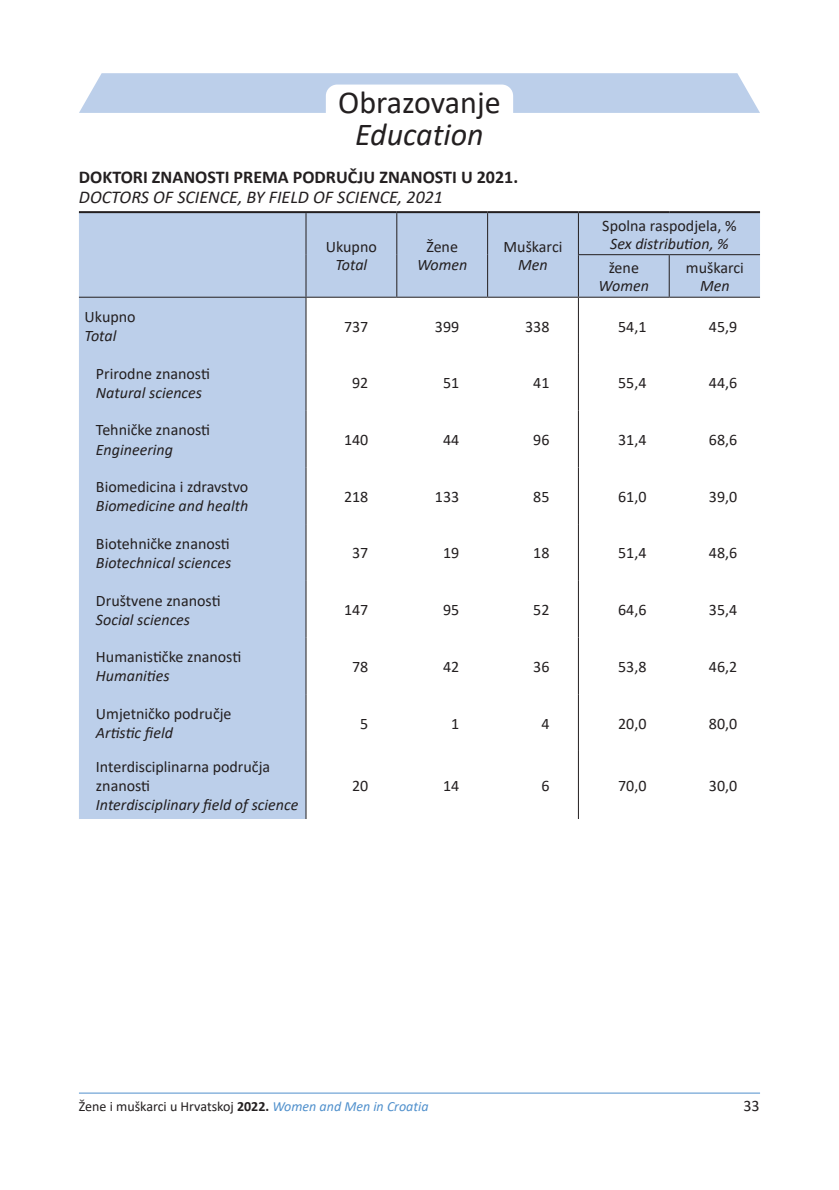
<style>
.page{position:relative;width:839px;height:1190px;background:#fff}
.page>*{position:absolute;margin:0;border:0;box-sizing:border-box;transform-origin:0 0}
.t1{font:32px "Calibri";color:#231f20}
.t2{font:italic 32px "Calibri";color:#231f20}
.t3{font:700 18px/20px "Calibri";color:#231f20}
.t4{font:16px/19.2px "Calibri";color:#231f20}
.t5{font:italic 16px "Calibri";color:#231f20}
.t6{font:14px "Calibri";color:#231f20}
.s1{font-weight:400;font-style:italic}
.s2{font-weight:700}
.s3{font-style:italic;color:#5090cc}
</style>
<div class="page">
<svg style="left:79px;top:73px;width:680px;height:40px"></svg>
<div style="left:325px;top:85px;width:188px;height:39px;background:#fff;border-radius:11px"></div>
<hr style="left:79px;top:1092px;width:680px;height:1px;background:#5090cc">
<div style="left:79px;top:213px;width:226px;height:606px;background:#bccfea"></div>
<div style="left:306px;top:213px;width:453px;height:84px;background:#bccfea"></div>
<hr style="left:79px;top:211px;width:227px;height:2px;background:#231f20">
<hr style="left:306px;top:211px;width:90px;height:2px;background:#231f20">
<hr style="left:396px;top:211px;width:91px;height:2px;background:#231f20">
<hr style="left:487px;top:211px;width:91px;height:2px;background:#231f20">
<hr style="left:578px;top:211px;width:90px;height:2px;background:#231f20">
<hr style="left:668px;top:211px;width:91px;height:2px;background:#231f20">
<hr style="left:305px;top:213px;width:1px;height:42px;background:#231f20">
<hr style="left:396px;top:213px;width:1px;height:42px;background:#231f20">
<hr style="left:487px;top:213px;width:1px;height:42px;background:#231f20">
<hr style="left:577px;top:213px;width:1px;height:41px;background:#231f20">
<hr style="left:305px;top:255px;width:1px;height:42px;background:#231f20">
<hr style="left:396px;top:255px;width:1px;height:42px;background:#231f20">
<hr style="left:487px;top:255px;width:1px;height:42px;background:#231f20">
<hr style="left:577px;top:255px;width:1px;height:42px;background:#231f20">
<hr style="left:668px;top:255px;width:1px;height:42px;background:#231f20">
<hr style="left:305px;top:298px;width:1px;height:56px;background:#231f20">
<hr style="left:577px;top:298px;width:1px;height:56px;background:#231f20">
<hr style="left:577px;top:254px;width:91px;height:1px;background:#231f20">
<hr style="left:668px;top:254px;width:91px;height:1px;background:#231f20">
<hr style="left:305px;top:354px;width:1px;height:56px;background:#231f20">
<hr style="left:577px;top:354px;width:1px;height:56px;background:#231f20">
<hr style="left:305px;top:410px;width:1px;height:57px;background:#231f20">
<hr style="left:577px;top:410px;width:1px;height:57px;background:#231f20">
<hr style="left:305px;top:467px;width:1px;height:57px;background:#231f20">
<hr style="left:577px;top:467px;width:1px;height:57px;background:#231f20">
<hr style="left:305px;top:524px;width:1px;height:57px;background:#231f20">
<hr style="left:577px;top:524px;width:1px;height:57px;background:#231f20">
<hr style="left:305px;top:581px;width:1px;height:56px;background:#231f20">
<hr style="left:577px;top:581px;width:1px;height:56px;background:#231f20">
<hr style="left:305px;top:637px;width:1px;height:57px;background:#231f20">
<hr style="left:577px;top:637px;width:1px;height:57px;background:#231f20">
<hr style="left:305px;top:694px;width:1px;height:57px;background:#231f20">
<hr style="left:577px;top:694px;width:1px;height:57px;background:#231f20">
<hr style="left:305px;top:751px;width:1px;height:68px;background:#231f20">
<hr style="left:577px;top:751px;width:1px;height:68px;background:#231f20">
<hr style="left:79px;top:297px;width:227px;height:1px;background:#231f20">
<hr style="left:306px;top:297px;width:90px;height:1px;background:#231f20">
<hr style="left:396px;top:297px;width:91px;height:1px;background:#231f20">
<hr style="left:487px;top:297px;width:91px;height:1px;background:#231f20">
<hr style="left:578px;top:297px;width:90px;height:1px;background:#231f20">
<hr style="left:668px;top:297px;width:91px;height:1px;background:#231f20">
<h1 class="t1" style="left:338px;top:80px;width:164px">Obrazovanje</h1>
<h1 class="t2" style="left:355px;top:112px;width:130px">Education</h1>
<p class="t3" style="left:79px;top:167px;width:440px">DOKTORI ZNANOSTI PREMA PODRUČJU ZNANOSTI U 2021.<br><span class="s1">DOCTORS OF SCIENCE, BY FIELD OF SCIENCE, 2021</span></p>
<p class="t4" style="left:326px;top:237px;width:52px">Ukupno</p>
<p class="t5" style="left:335px;top:253px;width:33px">Total</p>
<p class="t4" style="left:426px;top:237px;width:33px">Žene</p>
<p class="t5" style="left:417px;top:253px;width:52px">Women</p>
<p class="t4" style="left:503px;top:237px;width:60px">Muškarci</p>
<p class="t5" style="left:518px;top:253px;width:31px">Men</p>
<p class="t4" style="left:602px;top:215px;width:136px">Spolna raspodjela, %</p>
<p class="t5" style="left:609px;top:232px;width:120px">Sex distribution, %</p>
<p class="t4" style="left:608px;top:258px;width:32px">žene</p>
<p class="t5" style="left:598px;top:274px;width:52px">Women</p>
<p class="t4" style="left:685px;top:258px;width:59px">muškarci</p>
<p class="t5" style="left:699px;top:274px;width:31px">Men</p>
<p class="t4" style="left:85px;top:307px;width:52px">Ukupno</p>
<p class="t5" style="left:85px;top:325px;width:33px">Total</p>
<p class="t4" style="left:96px;top:363px;width:115px">Prirodne znanosti</p>
<p class="t5" style="left:96px;top:381px;width:107px">Natural sciences</p>
<p class="t4" style="left:96px;top:420px;width:116px">Tehničke znanosti</p>
<p class="t5" style="left:96px;top:438px;width:78px">Engineering</p>
<p class="t4" style="left:96px;top:477px;width:154px">Biomedicina i zdravstvo</p>
<p class="t5" style="left:96px;top:495px;width:154px">Biomedicine and health</p>
<p class="t4" style="left:96px;top:533px;width:135px">Biotehničke znanosti</p>
<p class="t5" style="left:96px;top:551px;width:137px">Biotechnical sciences</p>
<p class="t4" style="left:96px;top:590px;width:126px">Društvene znanosti</p>
<p class="t5" style="left:96px;top:608px;width:96px">Social sciences</p>
<p class="t4" style="left:96px;top:647px;width:147px">Humanističke znanosti</p>
<p class="t5" style="left:96px;top:665px;width:75px">Humanities</p>
<p class="t4" style="left:96px;top:703px;width:137px">Umjetničko područje</p>
<p class="t5" style="left:96px;top:721px;width:78px">Artistic field</p>
<p class="t4" style="left:96px;top:756px;width:176px">Interdisciplinarna područja znanosti</p>
<p class="t5" style="left:96px;top:793px;width:204px">Interdisciplinary field of science</p>
<p class="t4" style="left:344px;top:316px;width:26px">737</p>
<p class="t4" style="left:434px;top:316px;width:26px">399</p>
<p class="t4" style="left:525px;top:316px;width:26px">338</p>
<p class="t4" style="left:617px;top:316px;width:30px">54,1</p>
<p class="t4" style="left:708px;top:316px;width:30px">45,9</p>
<p class="t4" style="left:352px;top:373px;width:18px">92</p>
<p class="t4" style="left:442px;top:373px;width:18px">51</p>
<p class="t4" style="left:533px;top:373px;width:18px">41</p>
<p class="t4" style="left:617px;top:373px;width:30px">55,4</p>
<p class="t4" style="left:708px;top:373px;width:30px">44,6</p>
<p class="t4" style="left:344px;top:430px;width:26px">140</p>
<p class="t4" style="left:442px;top:430px;width:18px">44</p>
<p class="t4" style="left:533px;top:430px;width:18px">96</p>
<p class="t4" style="left:617px;top:430px;width:30px">31,4</p>
<p class="t4" style="left:708px;top:430px;width:30px">68,6</p>
<p class="t4" style="left:344px;top:486px;width:26px">218</p>
<p class="t4" style="left:434px;top:486px;width:26px">133</p>
<p class="t4" style="left:533px;top:486px;width:18px">85</p>
<p class="t4" style="left:617px;top:486px;width:30px">61,0</p>
<p class="t4" style="left:708px;top:486px;width:30px">39,0</p>
<p class="t4" style="left:352px;top:543px;width:18px">37</p>
<p class="t4" style="left:442px;top:543px;width:18px">19</p>
<p class="t4" style="left:533px;top:543px;width:18px">18</p>
<p class="t4" style="left:617px;top:543px;width:30px">51,4</p>
<p class="t4" style="left:708px;top:543px;width:30px">48,6</p>
<p class="t4" style="left:344px;top:600px;width:26px">147</p>
<p class="t4" style="left:442px;top:600px;width:18px">95</p>
<p class="t4" style="left:533px;top:600px;width:18px">52</p>
<p class="t4" style="left:617px;top:600px;width:30px">64,6</p>
<p class="t4" style="left:708px;top:600px;width:30px">35,4</p>
<p class="t4" style="left:352px;top:656px;width:18px">78</p>
<p class="t4" style="left:442px;top:656px;width:18px">42</p>
<p class="t4" style="left:533px;top:656px;width:18px">36</p>
<p class="t4" style="left:617px;top:656px;width:30px">53,8</p>
<p class="t4" style="left:708px;top:656px;width:30px">46,2</p>
<p class="t4" style="left:360px;top:713px;width:10px">5</p>
<p class="t4" style="left:451px;top:713px;width:10px">1</p>
<p class="t4" style="left:541px;top:713px;width:10px">4</p>
<p class="t4" style="left:617px;top:713px;width:30px">20,0</p>
<p class="t4" style="left:708px;top:713px;width:30px">80,0</p>
<p class="t4" style="left:352px;top:775px;width:18px">20</p>
<p class="t4" style="left:442px;top:775px;width:18px">14</p>
<p class="t4" style="left:541px;top:775px;width:10px">6</p>
<p class="t4" style="left:617px;top:775px;width:30px">70,0</p>
<p class="t4" style="left:708px;top:775px;width:30px">30,0</p>
<p class="t6" style="left:79px;top:1097px;width:351px">Žene i muškarci u Hrvatskoj <span class="s2">2022.</span> <span class="s3">Women and Men in Croatia</span></p>
<p class="t4" style="left:743px;top:1096px;width:18px">33</p>
</div>
